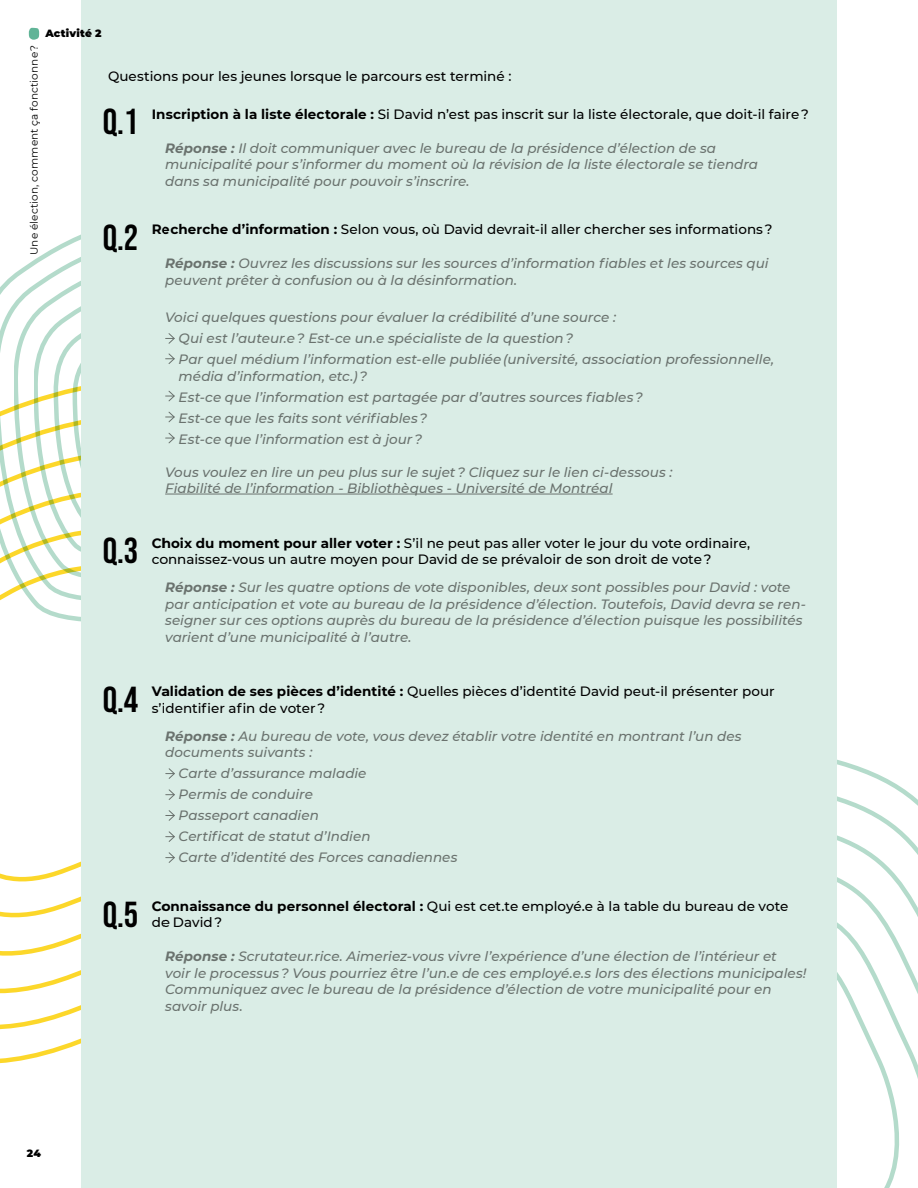
<style>
.page{position:relative;width:918px;height:1188px;background:#fff}
.page>*{position:absolute;margin:0;border:0;box-sizing:border-box;transform-origin:0 0}
.t1{font:36px "Bebas Neue";color:#000}
.t2{font:italic 500 13.5px/16.5px "Montserrat";color:#7c7b7b}
.t3{font:500 13.5px/16.5px "Montserrat";color:#000}
.t4{font:10.5px "Montserrat";letter-spacing:.015em;color:#000}
.t5{font:900 10.5px "Montserrat";letter-spacing:.02em;color:#000}
.s1{font-weight:700}
</style>
<div class="page">
<svg style="left:0;top:861px;width:81px;height:21px"></svg>
<svg style="left:0;top:273px;width:81px;height:340px"></svg>
<svg style="left:15px;top:234px;width:66px;height:357px"></svg>
<svg style="left:34px;top:258px;width:47px;height:310px"></svg>
<svg style="left:51px;top:285px;width:30px;height:259px"></svg>
<svg style="left:837px;top:878px;width:81px;height:40px"></svg>
<svg style="left:837px;top:918px;width:81px;height:270px"></svg>
<div style="left:81px;top:0;width:756px;height:1188px;background:#daede6"></div>
<svg style="left:29px;top:28px;width:11px;height:12px"></svg>
<hr style="left:165px;top:494px;width:448px;height:1px;background:#7c7b7b">
<svg style="left:72px;top:309px;width:168px;height:213px;background:#dbede5"></svg>
<svg style="left:166px;top:768px;width:9px;height:11px"></svg>
<svg style="left:166px;top:789px;width:9px;height:12px"></svg>
<svg style="left:166px;top:810px;width:9px;height:11px"></svg>
<svg style="left:166px;top:831px;width:9px;height:12px"></svg>
<svg style="left:166px;top:852px;width:9px;height:12px"></svg>
<p class="t5" style="left:45px;top:25px;width:58px">Activité 2</p>
<p class="t4" style="left:27px;top:255px;width:212px;rotate:-90deg">Une élection, comment ça fonctionne ?</p>
<p class="t5" style="left:27px;top:1146px;width:16px">24</p>
<p class="t3" style="left:108px;top:67px;width:405px">Questions pour les jeunes lorsque le parcours est terminé :</p>
<h1 class="t1" style="left:103px;top:101px;width:37px">Q.1</h1>
<h1 class="t1" style="left:103px;top:217px;width:37px">Q.2</h1>
<p class="t3" style="left:152px;top:105px;width:659px"><span class="s1">Inscription à la liste électorale :</span> Si David n’est pas inscrit sur la liste électorale, que doit-il faire ?</p>
<p class="t2" style="left:165px;top:139px;width:594px"><span class="s1">Réponse :</span> Il doit communiquer avec le bureau de la présidence d’élection de sa municipalité pour s’informer du moment où la révision de la liste électorale se tiendra dans sa municipalité pour pouvoir s’inscrire.</p>
<p class="t3" style="left:152px;top:221px;width:622px"><span class="s1">Recherche d’information :</span> Selon vous, où David devrait-il aller chercher ses informations ?</p>
<p class="t2" style="left:165px;top:254px;width:605px"><span class="s1">Réponse :</span> Ouvrez les discussions sur les sources d’information fiables et les sources qui peuvent prêter à confusion ou à la désinformation.</p>
<p class="t2" style="left:179px;top:306px;width:597px;line-height:21px;text-indent:-14px">Voici quelques questions pour évaluer la crédibilité d’une source :<br>Qui est l’auteur.e ? Est-ce un.e spécialiste de la question ?<br>Par quel médium l’information est-elle publiée (université, association professionnelle,</p>
<p class="t2" style="left:179px;top:365px;width:466px;line-height:21px">média d’information, etc.) ?<br>Est-ce que l’information est partagée par d’autres sources fiables ?<br>Est-ce que les faits sont vérifiables ?<br>Est-ce que l’information est à jour ?</p>
<p class="t2" style="left:165px;top:463px;width:509px">Vous voulez en lire un peu plus sur le sujet ? Cliquez sur le lien ci-dessous :<br>Fiabilité de l’information - Bibliothèques - Université de Montréal</p>
<h1 class="t1" style="left:103px;top:530px;width:37px">Q.3</h1>
<p class="t3" style="left:152px;top:534px;width:600px"><span class="s1">Choix du moment pour aller voter :</span> S’il ne peut pas aller voter le jour du vote ordinaire, connaissez-vous un autre moyen pour David de se prévaloir de son droit de vote ?</p>
<p class="t2" style="left:165px;top:578px;width:642px"><span class="s1">Réponse :</span> Sur les quatre options de vote disponibles, deux sont possibles pour David : vote par anticipation et vote au bureau de la présidence d’élection. Toutefois, David devra se ren&shy;seigner sur ces options auprès du bureau de la présidence d’élection puisque les possibilités varient d’une municipalité à l’autre.</p>
<h1 class="t1" style="left:103px;top:679px;width:37px">Q.4</h1>
<p class="t3" style="left:152px;top:683px;width:624px"><span class="s1">Validation de ses pièces d’identité :</span> Quelles pièces d’identité David peut-il présenter pour s’identifier afin de voter ?</p>
<p class="t2" style="left:165px;top:727px;width:578px"><span class="s1">Réponse :</span> Au bureau de vote, vous devez établir votre identité en montrant l’un des documents suivants :</p>
<p class="t2" style="left:179px;top:762px;width:280px;line-height:21px">Carte d’assurance maladie<br>Permis de conduire<br>Passeport canadien<br>Certificat de statut d’Indien<br>Carte d’identité des Forces canadiennes</p>
<h1 class="t1" style="left:103px;top:894px;width:37px">Q.5</h1>
<p class="t3" style="left:152px;top:897px;width:638px"><span class="s1">Connaissance du personnel électoral :</span> Qui est cet.te employé.e à la table du bureau de vote de David ?</p>
<p class="t2" style="left:165px;top:947px;width:643px"><span class="s1">Réponse :</span> Scrutateur.rice. Aimeriez-vous vivre l’expérience d’une élection de l’intérieur et<br>voir le processus ? Vous pourriez être l’un.e de ces employé.e.s lors des élections municipales!<br>Communiquez avec le bureau de la présidence d’élection de votre municipalité pour en savoir plus.</p>
</div>
